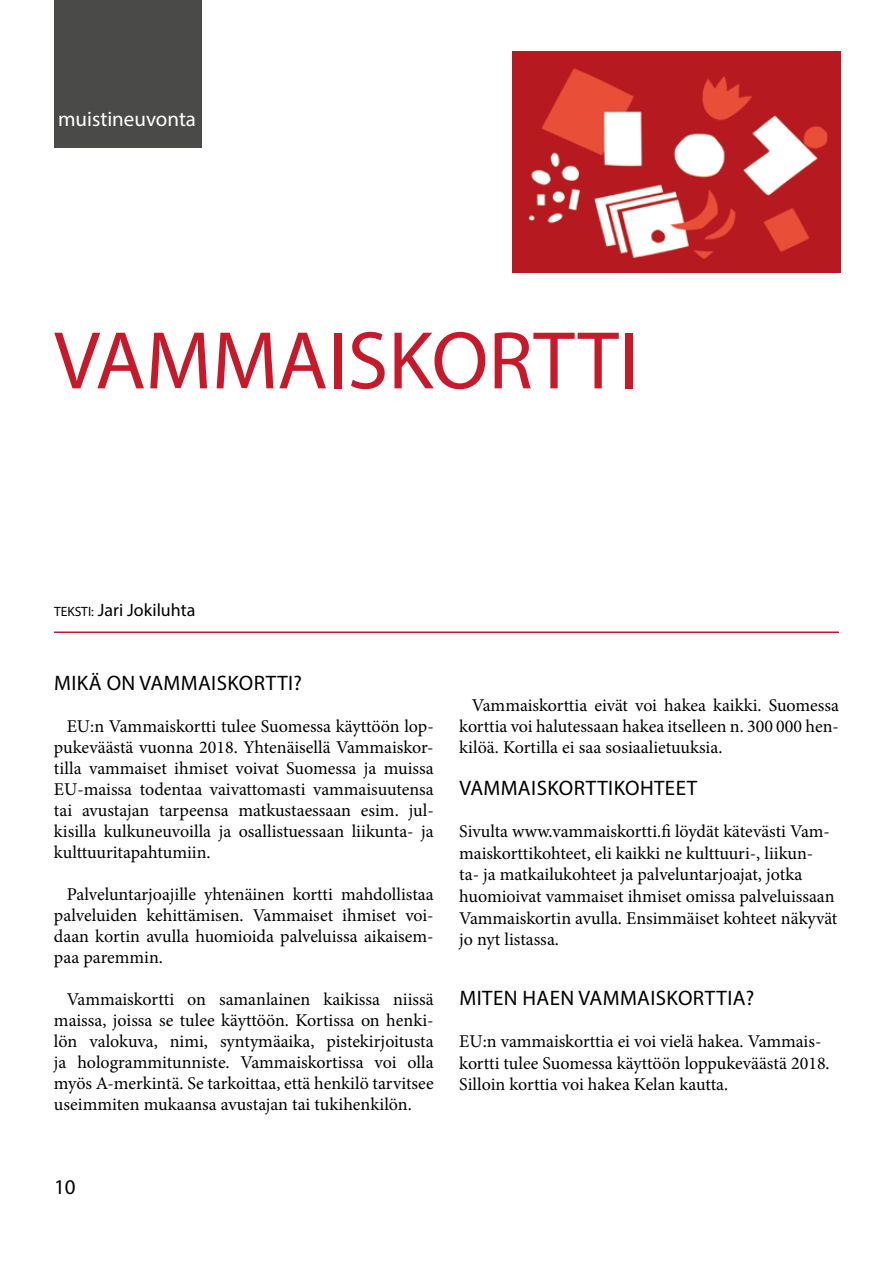
<style>
.page{position:relative;width:893px;height:1263px;background:#fff}
.page>*{position:absolute;margin:0;border:0;box-sizing:border-box;transform-origin:0 0}
.t1{font:82.5px "Myriad Pro";color:#c61a2b}
.t2{font:21px "Myriad Pro";letter-spacing:.02em;color:#000}
.t3{font:21px "Myriad Pro";color:#fff}
.t4{font:18px/21px "Minion Pro";color:#000;text-align:justify}
.t5{font:18px "Myriad Pro";color:#000}
.s1{font-size:13.5px}
</style>
<div class="page">
<div style="left:54px;top:0;width:148px;height:148px;background:#4a4a49"></div>
<img style="left:513px;top:51px;width:328px;height:221px">
<hr style="left:54px;top:631px;width:785px;height:2px;background:#c61a2b">
<p class="t3" style="left:58px;top:106px;width:139px">muistineuvonta</p>
<h1 class="t1" style="left:54px;top:310px;width:586px">VAMMAISKORTTI</h1>
<p class="t5" style="left:54px;top:599px;width:143px"><span class="s1">TEKSTI:</span> Jari Jokiluhta</p>
<p class="t2" style="left:54px;top:670px;width:249px">MIKÄ ON VAMMAISKORTTI?</p>
<p class="t4" style="left:54px;top:715px;width:381px;text-indent:13px">EU:n Vammaiskortti tulee Suomessa käyttöön lop&shy;pukeväästä vuonna 2018. Yhtenäisellä Vammaiskor&shy;tilla vammaiset ihmiset voivat Suomessa ja muissa EU-maissa todentaa vaivattomasti vammaisuutensa tai avustajan tarpeensa matkustaessaan esim. jul&shy;kisilla kulkuneuvoilla ja osallistuessaan liikunta- ja kulttuuritapahtumiin.</p>
<p class="t4" style="left:54px;top:883px;width:381px;text-indent:13px">Palveluntarjoajille yhtenäinen kortti mahdollistaa palveluiden kehittämisen. Vammaiset ihmiset voi&shy;daan kortin avulla huomioida palveluissa aikaisem&shy;paa paremmin.</p>
<p class="t4" style="left:54px;top:988px;width:381px;text-indent:13px">Vammaiskortti on samanlainen kaikissa niissä maissa, joissa se tulee käyttöön. Kortissa on henki&shy;lön valokuva, nimi, syntymäaika, pistekirjoitusta ja hologrammitunniste. Vammaiskortissa voi olla myös A-merkintä. Se tarkoittaa, että henkilö tarvitsee useimmiten mukaansa avustajan tai tukihenkilön.</p>
<p class="t4" style="left:459px;top:694px;width:381px;text-indent:13px">Vammaiskorttia eivät voi hakea kaikki. Suomessa korttia voi halutessaan hakea itselleen n. 300 000 hen&shy;kilöä. Kortilla ei saa sosiaalietuuksia.</p>
<p class="t2" style="left:459px;top:775px;width:239px">VAMMAISKORTTIKOHTEET</p>
<p class="t4" style="left:459px;top:821px;width:380px;line-height:21.6px;text-align:left">Sivulta www.vammaiskortti.fi löydät kätevästi Vam&shy;maiskorttikohteet, eli kaikki ne kulttuuri-, liikun&shy;ta- ja matkailukohteet ja palveluntarjoajat, jotka huomioivat vammaiset ihmiset omissa palveluissaan Vammaiskortin avulla. Ensimmäiset kohteet näkyvät jo nyt listassa.</p>
<p class="t2" style="left:459px;top:985px;width:296px">MITEN HAEN VAMMAISKORTTIA?</p>
<p class="t4" style="left:459px;top:1031px;width:372px;line-height:21.6px;text-align:left">EU:n vammaiskorttia ei voi vielä hakea. Vammais&shy;kortti tulee Suomessa käyttöön loppukeväästä 2018.<br>Silloin korttia voi hakea Kelan kautta.</p>
<p class="t2" style="left:54px;top:1174px;width:23px">10</p>
</div>
